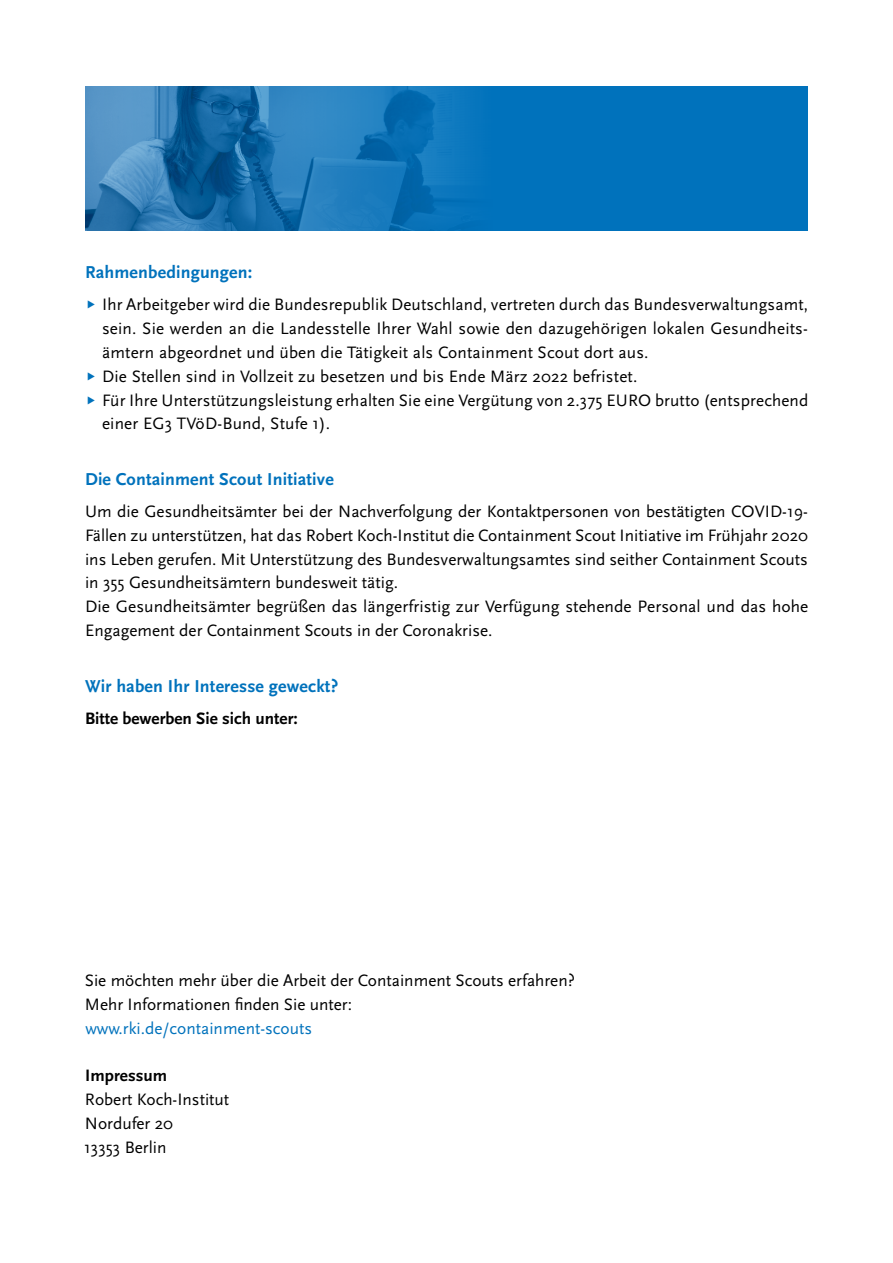
<style>
.page{position:relative;width:893px;height:1263px;background:#fff}
.page>*{position:absolute;margin:0;border:0;box-sizing:border-box;transform-origin:0 0}
.t1{font:700 18px "Scala Sans Pro";letter-spacing:.01em;color:#0072bc}
.Neuer_Fließtext{font:17.25px/23.9px "Scala Sans Pro";letter-spacing:.005em;color:#000;text-align:justify}
.Neuer_Fließtext-2{font:700 17.25px "Scala Sans Pro";color:#000}
.Neuer_Fließtext-3{font:17.25px "Scala Sans Pro";color:#0072bc}
</style>
<div class="page">
<div style="left:85px;top:86px;width:723px;height:145px;background:#0072bc"></div>
<img style="left:85px;top:86px;width:383px;height:145px">
<h2 class="t1" style="left:85px;top:262px;width:169px">Rahmenbedingungen:</h2>
<p class="Neuer_Fließtext" style="left:102px;top:292px;width:708px">Ihr Arbeitgeber wird die Bundesrepublik Deutschland, vertreten durch das Bundesverwaltungsamt, sein. Sie werden an die Landesstelle Ihrer Wahl sowie den dazugehörigen lokalen Gesundheits&shy;ämtern abgeordnet und üben die Tätigkeit als Containment Scout dort aus.</p>
<p class="Neuer_Fließtext" style="left:102px;top:364px;width:537px">Die Stellen sind in Vollzeit zu besetzen und bis Ende März 2022 befristet.</p>
<p class="Neuer_Fließtext" style="left:102px;top:388px;width:708px">Für Ihre Unterstützungsleistung erhalten Sie eine Vergütung von 2.375 EURO brutto (entsprechend einer EG3 TVöD-Bund, Stufe 1).</p>
<h2 class="t1" style="left:85px;top:469px;width:250px">Die Containment Scout Initiative</h2>
<p class="Neuer_Fließtext" style="left:85px;top:499px;width:724px">Um die Gesundheitsämter bei der Nachverfolgung der Kontaktpersonen von bestätigten COVID-19- Fällen zu unterstützen, hat das Robert Koch-Institut die Containment Scout Initiative im Frühjahr 2020 ins Leben gerufen. Mit Unterstützung des Bundesverwaltungsamtes sind seither Containment Scouts in 355 Gesundheitsämtern bundesweit tätig.</p>
<p class="Neuer_Fließtext" style="left:85px;top:595px;width:725px">Die Gesundheitsämter begrüßen das längerfristig zur Verfügung stehende Personal und das hohe<br>Engagement der Containment Scouts in der Coronakrise.</p>
<h2 class="t1" style="left:85px;top:675px;width:255px">Wir haben Ihr Interesse geweckt?</h2>
<p class="Neuer_Fließtext-2" style="left:85px;top:708px;width:214px">Bitte bewerben Sie sich unter:</p>
<p class="Neuer_Fließtext" style="left:85px;top:968px;width:492px">Sie möchten mehr über die Arbeit der Containment Scouts erfahren?</p>
<p class="Neuer_Fließtext" style="left:85px;top:992px;width:269px">Mehr Informationen finden Sie unter:</p>
<p class="Neuer_Fließtext-3" style="left:85px;top:1018px;width:228px">www.rki.de/containment-scouts</p>
<h3 class="Neuer_Fließtext-2" style="left:85px;top:1065px;width:83px">Impressum</h3>
<p class="Neuer_Fließtext" style="left:85px;top:1087px;width:146px">Robert Koch-Institut</p>
<p class="Neuer_Fließtext" style="left:85px;top:1111px;width:90px">Nordufer 20</p>
<p class="Neuer_Fließtext" style="left:84px;top:1135px;width:84px">13353 Berlin</p>
</div>
